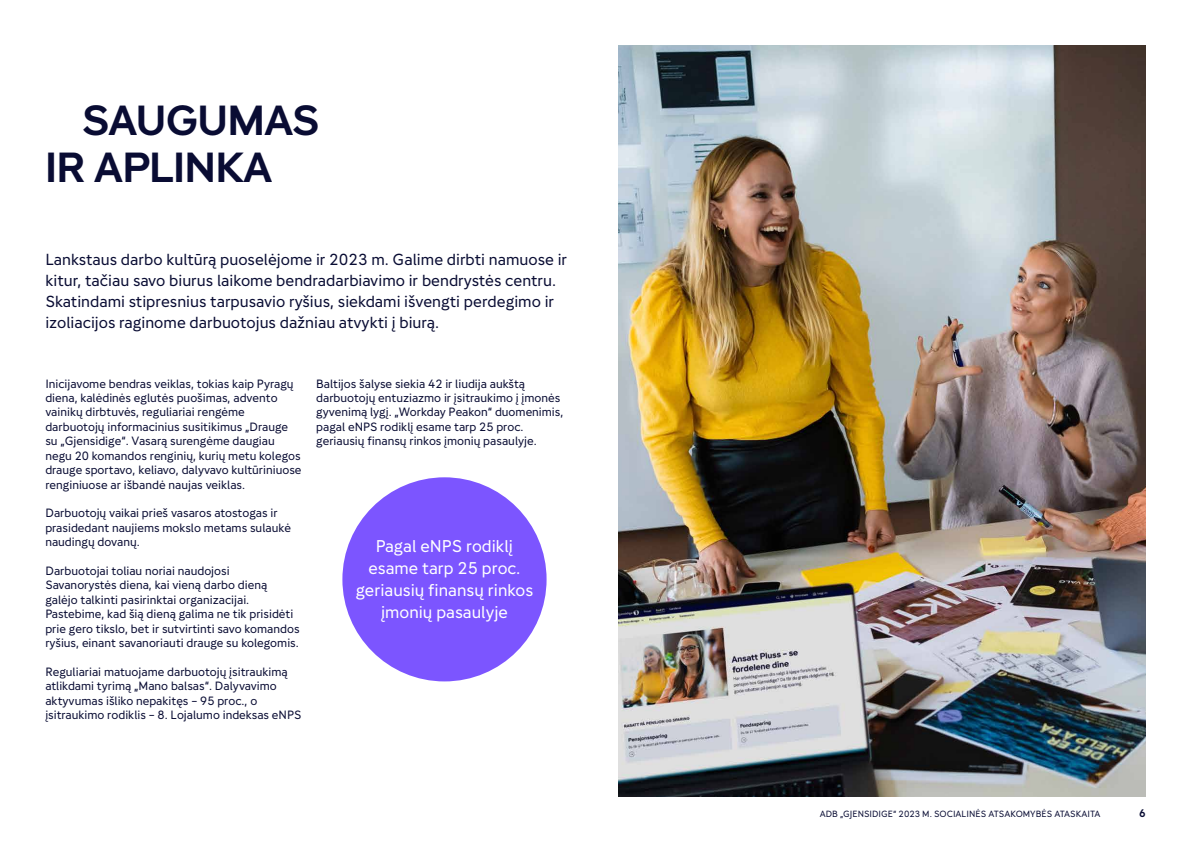
<style>
.page{position:relative;width:1191px;height:842px;background:#fff}
.page>*{position:absolute;margin:0;border:0;box-sizing:border-box;transform-origin:0 0}
.t1{font:42px/46.2px "Gjensidige Display";color:#090c33}
.t2{font:17px/22.1px "Gjensidige Type";color:#fff;text-align:center}
.t3{font:16px/21px "Gjensidige Type";color:#090c33}
.t4{font:12px/14.4px "Gjensidige Type";color:#090c33}
.t5{font:700 11px "Gjensidige Type";color:#090c33}
.t6{font:9px "Gjensidige Type";color:#090c33}
</style>
<div class="page">
<img style="left:618px;top:45px;width:527px;height:752px">
<div style="left:342px;top:477px;width:204px;height:204px;background:#7c55ff;border-radius:50%"></div>
<h1 class="t1" style="left:45px;top:97px;width:275px;text-indent:37px">SAUGUMAS<br>IR APLINKA</h1>
<p class="t3" style="left:45px;top:248px;width:523px">Lankstaus darbo kultūrą puoselėjome ir 2023 m. Galime dirbti namuose ir kitur, tačiau savo biurus laikome bendradarbiavimo ir bendrystės centru.<br>Skatindami stipresnius tarpusavio ryšius, siekdami išvengti perdegimo ir izoliacijos raginome darbuotojus dažniau atvykti į biurą.</p>
<p class="t4" style="left:45px;top:376px;width:258px">Inicijavome bendras veiklas, tokias kaip Pyragų diena, kalėdinės eglutės puošimas, advento vainikų dirbtuvės, reguliariai rengėme darbuotojų informacinius susitikimus „Drauge su „Gjensidige“. Vasarą surengėme daugiau negu 20 komandos renginių, kurių metu kolegos drauge sportavo, keliavo, dalyvavo kultūriniuose renginiuose ar išbandė naujas veiklas.</p>
<p class="t4" style="left:45px;top:506px;width:247px">Darbuotojų vaikai prieš vasaros atostogas ir prasidedant naujiems mokslo metams sulaukė naudingų dovanų.</p>
<p class="t4" style="left:45px;top:563px;width:256px">Darbuotojai toliau noriai naudojosi Savanorystės diena, kai vieną darbo dieną galėjo talkinti pasirinktai organizacijai.<br>Pastebime, kad šią dieną galima ne tik prisidėti prie gero tikslo, bet ir sutvirtinti savo komandos ryšius, einant savanoriauti drauge su kolegomis.</p>
<p class="t4" style="left:45px;top:664px;width:257px">Reguliariai matuojame darbuotojų įsitraukimą atlikdami tyrimą „Mano balsas“. Dalyvavimo aktyvumas išliko nepakitęs – 95 proc., o įsitraukimo rodiklis – 8. Lojalumo indeksas eNPS</p>
<p class="t4" style="left:316px;top:376px;width:249px">Baltijos šalyse siekia 42 ir liudija aukštą darbuotojų entuziazmo ir įsitraukimo į įmonės gyvenimą lygį. „Workday Peakon“ duomenimis, pagal eNPS rodiklį esame tarp 25 proc. geriausių finansų rinkos įmonių pasaulyje.</p>
<h2 class="t2" style="left:356px;top:535px;width:179px">Pagal eNPS rodiklį esame tarp 25 proc. geriausių finansų rinkos įmonių pasaulyje</h2>
<p class="t6" style="left:819px;top:808px;width:282px">ADB „GJENSIDIGE“ 2023 M. SOCIALINĖS ATSAKOMYBĖS ATASKAITA</p>
<p class="t5" style="left:1139px;top:806px;width:8px">6</p>
</div>
